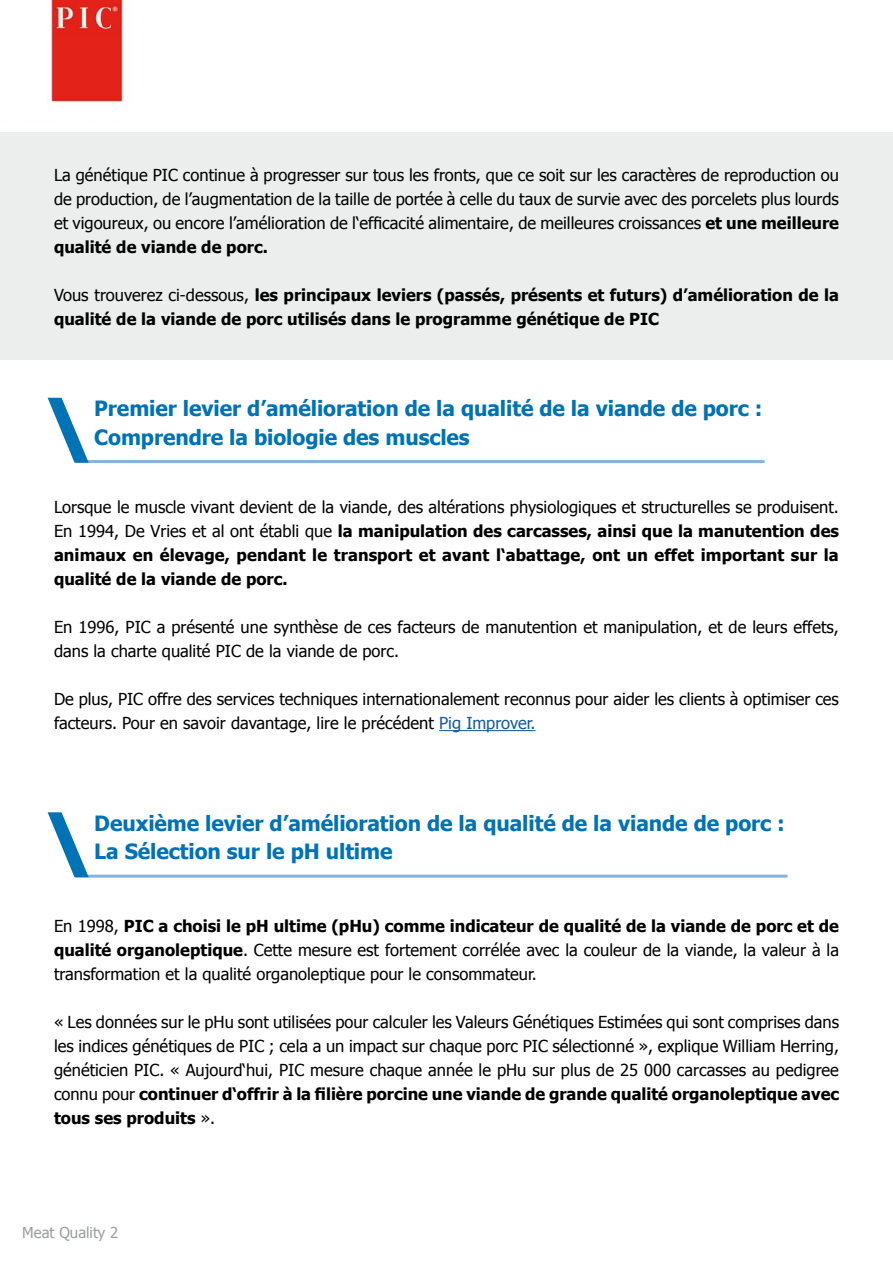
<style>
.page{position:relative;width:893px;height:1263px;background:#fff}
.page>*{position:absolute;margin:0;border:0;box-sizing:border-box;transform-origin:0 0}
.t1{font:700 21px/28.5px "Tahoma";letter-spacing:-.005em;color:#0072b6}
.t2{font:16.5px/24px "Tahoma";color:#000;text-align:justify}
.t3{font:700 16.5px/24px "Tahoma";color:#000}
.t4{font:15px "Tahoma";color:#9c9e9f}
.s1{font-weight:700}
.s2{font-weight:400}
.s3{color:#165b9a}
</style>
<div class="page">
<img style="left:50px;top:0;width:74px;height:103px">
<div style="left:0;top:132px;width:893px;height:228px;background:#eceded"></div>
<hr style="left:76px;top:460px;width:689px;height:3px;background:#87b1da">
<hr style="left:76px;top:875px;width:711px;height:3px;background:#87b1da">
<svg style="left:48px;top:398px;width:41px;height:65px"></svg>
<svg style="left:48px;top:812px;width:41px;height:65px"></svg>
<hr style="left:439px;top:730px;width:97px;height:1px;background:#165b9a">
<p class="t2" style="left:54px;top:162px;width:786px">La génétique PIC continue à progresser sur tous les fronts, que ce soit sur les caractères de reproduction ou de production, de l’augmentation de la taille de portée à celle du taux de survie avec des porcelets plus lourds et vigoureux, ou encore l’amélioration de l‘efficacité alimentaire, de meilleures croissances <span class="s1">et une meilleure qualité de viande de porc.</span></p>
<p class="t3" style="left:54px;top:282px;width:786px"><span class="s2">Vous trouverez ci-dessous,</span> les principaux leviers (passés, présents et futurs) d’amélioration de la qualité de la viande de porc utilisés dans le programme génétique de PIC</p>
<p class="t1" style="left:94px;top:393px;width:670px">Premier levier d’amélioration de la qualité de la viande de porc :<br>Comprendre la biologie des muscles</p>
<p class="t3" style="left:54px;top:494px;width:786px;text-align:justify"><span class="s2">Lorsque le muscle vivant devient de la viande, des altérations physiologiques et structurelles se produisent.<br>En 1994, De Vries et al ont établi que</span> la manipulation des carcasses, ainsi que la manutention des animaux en élevage, pendant le transport et avant l‘abattage, ont un effet important sur la qualité de la viande de porc.</p>
<p class="t2" style="left:54px;top:614px;width:786px">En 1996, PIC a présenté une synthèse de ces facteurs de manutention et manipulation, et de leurs effets, dans la charte qualité PIC de la viande de porc.</p>
<p class="t2" style="left:54px;top:686px;width:786px">De plus, PIC offre des services techniques internationalement reconnus pour aider les clients à optimiser ces facteurs. Pour en savoir davantage, lire le précédent <span class="s3">Pig Improver.</span></p>
<p class="t1" style="left:94px;top:808px;width:692px">Deuxième levier d’amélioration de la qualité de la viande de porc :<br>La Sélection sur le pH ultime</p>
<p class="t2" style="left:54px;top:913px;width:786px">En 1998, <span class="s1">PIC a choisi le pH ultime (pHu) comme indicateur de qualité de la viande de porc et de qualité organoleptique</span>. Cette mesure est fortement corrélée avec la couleur de la viande, la valeur à la transformation et la qualité organoleptique pour le consommateur.</p>
<p class="t2" style="left:54px;top:1009px;width:787px">« Les données sur le pHu sont utilisées pour calculer les Valeurs Génétiques Estimées qui sont comprises dans les indices génétiques de PIC ; cela a un impact sur chaque porc PIC sélectionné », explique William Herring, généticien PIC. « Aujourd‘hui, PIC mesure chaque année le pHu sur plus de 25 000 carcasses au pedigree connu pour <span class="s1">continuer d‘offrir à la filière porcine une viande de grande qualité organoleptique avec tous ses produits</span> ».</p>
<p class="t4" style="left:22px;top:1223px;width:98px">Meat Quality 2</p>
</div>
